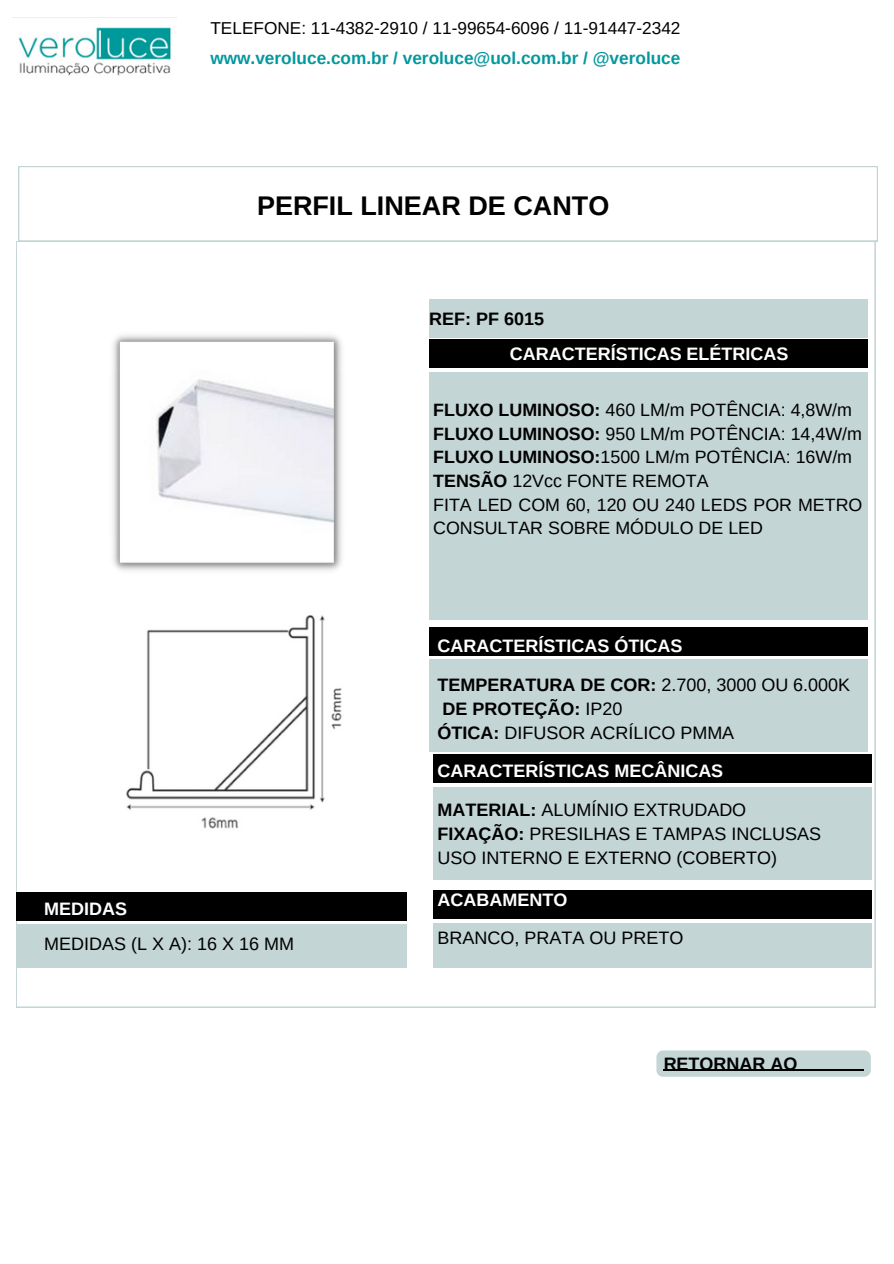
<style>
.page{position:relative;width:894px;height:1264px;background:#fff}
.page>*{position:absolute;margin:0;border:0;box-sizing:border-box;transform-origin:0 0}
.t1{font:700 27px "Arimo";color:#000}
.t2{font:18px/23.7px "Arimo";color:#000}
.t3{font:700 18px/38.2px "Arimo";color:#fff}
.t4{font:700 18px "Arimo";color:#000}
.t5{font:17.85px/23.7px "Arimo";color:#000}
.t6{font:17.25px "Arimo";color:#000}
.t7{font:700 17.25px "Arimo";color:#03989e}
.s1{color:#000}
.s2{font-weight:700;color:#fff}
.s3{font-weight:700}
.s4{font-weight:400;color:#000}
</style>
<div class="page">
<img style="left:18px;top:27px;width:153px;height:49px">
<div style="left:429px;top:372px;width:439px;height:248px;background:#c4d5d5"></div>
<div style="left:429px;top:339px;width:439px;height:29px;background:#000"></div>
<div style="left:429px;top:299px;width:439px;height:41px;background:#c4d5d5"></div>
<div style="left:429px;top:659px;width:439px;height:93px;background:#c4d5d5"></div>
<div style="left:429px;top:627px;width:439px;height:28px;background:#000"></div>
<div style="left:433px;top:787px;width:439px;height:92px;background:#c4d5d5"></div>
<div style="left:433px;top:754px;width:439px;height:29px;background:#000"></div>
<div style="left:432px;top:922px;width:439px;height:47px;background:#c4d5d5"></div>
<div style="left:432px;top:890px;width:439px;height:29px;background:#000"></div>
<div style="left:16px;top:924px;width:392px;height:46px;background:#c4d5d5"></div>
<div style="left:16px;top:892px;width:392px;height:29px;background:#000"></div>
<div style="left:17px;top:165px;width:861px;height:77px;border:2px solid #c4d5d5"></div>
<img style="left:113px;top:335px;width:229px;height:236px">
<svg style="left:656px;top:1050px;width:214px;height:26px"></svg>
<hr style="left:663px;top:1069px;width:200px;height:1px;background:#000">
<img style="left:126px;top:615px;width:216px;height:214px">
<p class="t6" style="left:210px;top:18px;width:471px">TELEFONE: 11-4382-2910 / 11-99654-6096 / 11-91447-2342</p>
<h1 class="t7" style="left:210px;top:49px;width:471px">www.veroluce.com.br / veroluce@uol.com.br / @veroluce</h1>
<p class="t1" style="left:257px;top:191px;width:354px">PERFIL LINEAR DE CANTO</p>
<h2 class="t3" style="left:509px;top:302px;width:280px;line-height:34.8px;text-indent:-81px"><span class="s1">REF: PF 6015<br></span>CARACTERÍSTICAS ELÉTRICAS</h2>
<p class="t2" style="left:44px;top:891px;width:251px;line-height:34.8px"><span class="s2">MEDIDAS<br></span>MEDIDAS (L X A): 16 X 16 MM</p>
<h3 class="t5" style="left:433px;top:398px;width:430px"><span class="s3">FLUXO LUMINOSO:</span> 460 LM/m POTÊNCIA: 4,8W/m <span class="s3">FLUXO LUMINOSO:</span> 950 LM/m POTÊNCIA: 14,4W/m <span class="s3">FLUXO LUMINOSO:</span>1500 LM/m POTÊNCIA: 16W/m <span class="s3">TENSÃO</span> 12Vcc FONTE REMOTA</h3>
<h3 class="t5" style="left:433px;top:492px;width:430px">FITA LED COM 60, 120 OU 240 LEDS POR METRO<br>CONSULTAR SOBRE MÓDULO DE LED</h3>
<p class="t3" style="left:437px;top:627px;width:414px">CARACTERÍSTICAS ÓTICAS<br><span class="s1">TEMPERATURA DE COR:</span> <span class="s4">2.700, 3000 OU 6.000K</span></p>
<p class="t2" style="left:437px;top:697px;width:298px"><span class="s3">DE PROTEÇÃO:</span> IP20<br><span class="s3">ÓTICA:</span> DIFUSOR ACRÍLICO PMMA</p>
<p class="t3" style="left:437px;top:752px;width:310px">CARACTERÍSTICAS MECÂNICAS<br><span class="s1">MATERIAL:</span> <span class="s4">ALUMÍNIO EXTRUDADO</span></p>
<p class="t2" style="left:437px;top:822px;width:385px"><span class="s3">FIXAÇÃO:</span> PRESILHAS E TAMPAS INCLUSAS<br>USO INTERNO E EXTERNO (COBERTO)</p>
<p class="t2" style="left:437px;top:880px;width:247px;line-height:38.2px"><span class="s2">ACABAMENTO<br></span>BRANCO, PRATA OU PRETO</p>
<p class="t4" style="left:663px;top:1053px;width:135px">RETORNAR AO</p>
</div>
